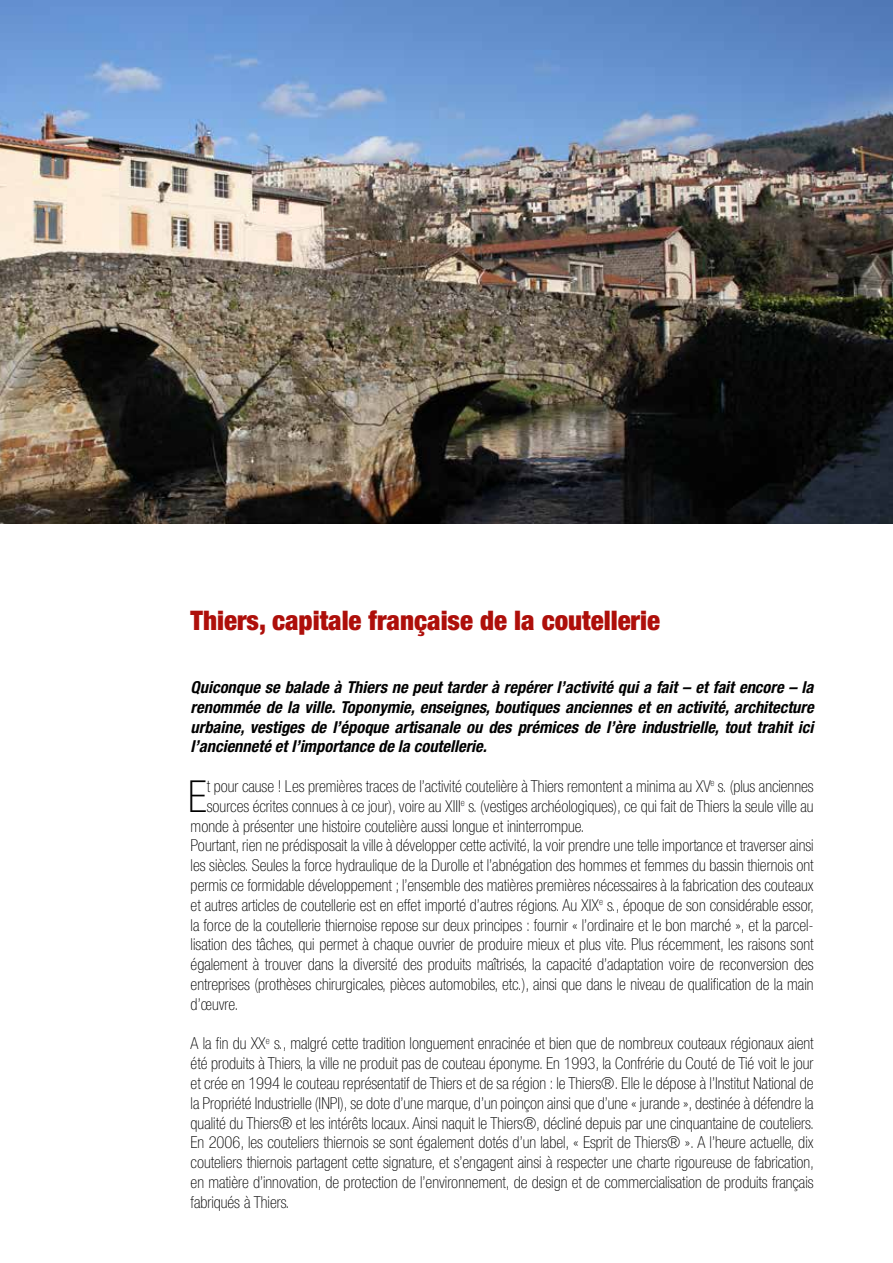
<style>
.page{position:relative;width:893px;height:1263px;background:#fff}
.page>*{position:absolute;margin:0;border:0;box-sizing:border-box;transform-origin:0 0}
.t1{font:100 condensed 44.25px "Helvetica Neue";color:#000}
.t2{font:900 condensed 27px "Helvetica Neue";color:#ae0f0a}
.t3{font:100 condensed 16.5px/19.8px "Helvetica Neue";color:#000;text-align:justify}
.t4{font:italic 700 condensed 16.5px/19.8px "Helvetica Neue";color:#000;text-align:justify}
</style>
<div class="page">
<img style="left:0;top:0;width:893px;height:523px">
<h2 class="t2" style="left:191px;top:604px;width:471px">Thiers, capitale française de la coutellerie</h2>
<p class="t4" style="left:191px;top:677px;width:624px">Quiconque se balade à Thiers ne peut tarder à repérer l’activité qui a fait – et fait encore – la renommée de la ville. Toponymie, enseignes, boutiques anciennes et en activité, architecture urbaine, vestiges de l’époque artisanale ou des prémices de l’ère industrielle, tout trahit ici l’ancienneté et l’importance de la coutellerie.</p>
<h1 class="t1" style="left:188px;top:771px;width:20px">E</h1>
<p class="t3" style="left:207px;top:776px;width:608px">t pour cause ! Les premières traces de l’activité coutelière à Thiers remontent a minima au XV<sup>e</sup> s. (plus anciennes</p>
<p class="t3" style="left:207px;top:796px;width:608px">sources écrites connues à ce jour), voire au XIII<sup>e</sup> s. (vestiges archéologiques), ce qui fait de Thiers la seule ville au</p>
<p class="t3" style="left:191px;top:816px;width:395px">monde à présenter une histoire coutelière aussi longue et ininterrompue.</p>
<p class="t3" style="left:191px;top:835px;width:624px">Pourtant, rien ne prédisposait la ville à développer cette activité, la voir prendre une telle importance et traverser ainsi</p>
<p class="t3" style="left:191px;top:855px;width:624px">les siècles. Seules la force hydraulique de la Durolle et l’abnégation des hommes et femmes du bassin thiernois ont</p>
<p class="t3" style="left:191px;top:875px;width:624px">permis ce formidable développement ; l’ensemble des matières premières nécessaires à la fabrication des couteaux</p>
<p class="t3" style="left:191px;top:895px;width:625px">et autres articles de coutellerie est en effet importé d’autres régions. Au XIX<sup>e</sup> s., époque de son considérable essor,</p>
<p class="t3" style="left:191px;top:915px;width:624px">la force de la coutellerie thiernoise repose sur deux principes : fournir « l’ordinaire et le bon marché », et la parcel-</p>
<p class="t3" style="left:191px;top:934px;width:624px">lisation des tâches, qui permet à chaque ouvrier de produire mieux et plus vite. Plus récemment, les raisons sont</p>
<p class="t3" style="left:191px;top:954px;width:624px">également à trouver dans la diversité des produits maîtrisés, la capacité d’adaptation voire de reconversion des</p>
<p class="t3" style="left:191px;top:974px;width:624px">entreprises (prothèses chirurgicales, pièces automobiles, etc.), ainsi que dans le niveau de qualification de la main</p>
<p class="t3" style="left:191px;top:994px;width:49px">d’œuvre.</p>
<p class="t3" style="left:191px;top:1033px;width:625px">A la fin du XX<sup>e</sup> s., malgré cette tradition longuement enracinée et bien que de nombreux couteaux régionaux aient été produits à Thiers, la ville ne produit pas de couteau éponyme. En 1993, la Confrérie du Couté de Tié voit le jour et crée en 1994 le couteau représentatif de Thiers et de sa région : le Thiers®. Elle le dépose à l’Institut National de la Propriété Industrielle (INPI), se dote d’une marque, d’un poinçon ainsi que d’une « jurande », destinée à défendre la qualité du Thiers® et les intérêts locaux. Ainsi naquit le Thiers®, décliné depuis par une cinquantaine de couteliers.<br>En 2006, les couteliers thiernois se sont également dotés d’un label, « Esprit de Thiers® ». A l’heure actuelle, dix couteliers thiernois partagent cette signature, et s’engagent ainsi à respecter une charte rigoureuse de fabrication, en matière d’innovation, de protection de l’environnement, de design et de commercialisation de produits français fabriqués à Thiers.</p>
</div>
